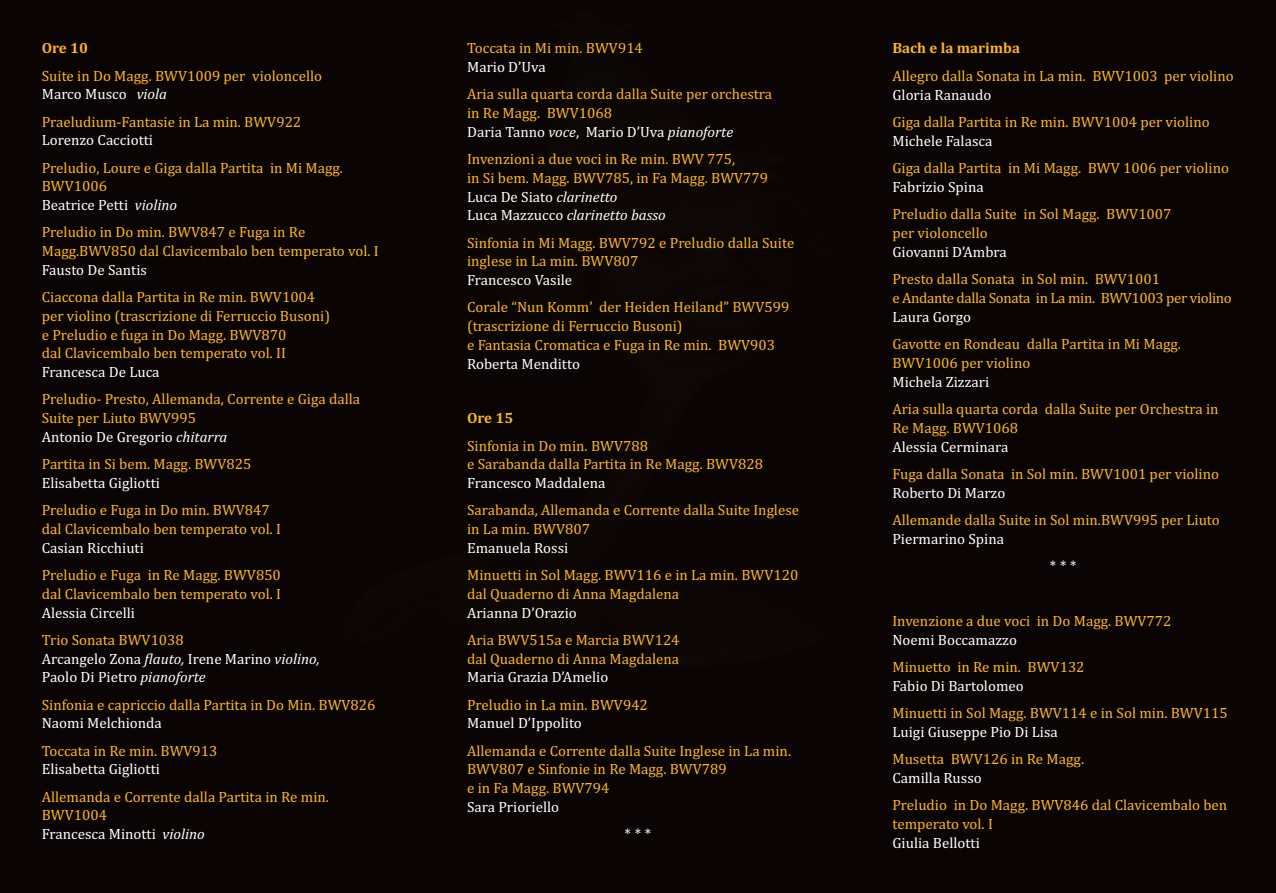
<style>
.page{position:relative;width:1276px;height:893px;background:#0a0504}
.page>*{position:absolute;margin:0;border:0;box-sizing:border-box;transform-origin:0 0}
.t1{font:15px/18.8px "Cambria";color:#fcb722}
.t2{font:15px/18.8px "Cambria";color:#fff}
.t3{font:15px/18.8px "Cambria";letter-spacing:-.025em;color:#fcb722}
.t4{font:700 15px "Cambria";color:#fcb722}
.s1{color:#fff}
.s2{font-style:italic;color:#fff}
.s3{color:#fcb722}
.s4{font-style:italic}
</style>
<div class="page">
<p class="t4" style="left:42px;top:39px;width:48px">Ore 10</p>
<p class="t1" style="left:42px;top:66px;width:282px">Suite in Do Magg. BWV1009 per violoncello<br><span class="s1">Marco Musco</span> <span class="s2">viola</span></p>
<p class="t1" style="left:42px;top:112px;width:261px">Praeludium-Fantasie in La min. BWV922</p>
<p class="t2" style="left:42px;top:131px;width:113px">Lorenzo Cacciotti</p>
<p class="t1" style="left:42px;top:158px;width:303px">Preludio, Loure e Giga dalla Partita in Mi Magg.<br>BWV1006<br><span class="s1">Beatrice Petti</span> <span class="s2">violino</span></p>
<p class="t1" style="left:42px;top:223px;width:338px">Preludio in Do min. BWV847 e Fuga in Re<br>Magg.BWV850 dal Clavicembalo ben temperato vol. I</p>
<p class="t2" style="left:42px;top:260px;width:107px">Fausto De Santis</p>
<p class="t1" style="left:42px;top:288px;width:290px">Ciaccona dalla Partita in Re min. BWV1004 per violino (trascrizione di Ferruccio Busoni) e Preludio e fuga in Do Magg. BWV870<br>dal Clavicembalo ben temperato vol. II</p>
<p class="t2" style="left:42px;top:363px;width:119px">Francesca De Luca</p>
<p class="t1" style="left:42px;top:390px;width:320px">Preludio- Presto, Allemanda, Corrente e Giga dalla<br>Suite per Liuto BWV995<br><span class="s1">Antonio De Gregorio</span> <span class="s2">chitarra</span></p>
<p class="t1" style="left:42px;top:455px;width:211px">Partita in Si bem. Magg. BWV825</p>
<p class="t2" style="left:42px;top:473px;width:120px">Elisabetta Gigliotti</p>
<p class="t1" style="left:42px;top:501px;width:241px">Preludio e Fuga in Do min. BWV847 dal Clavicembalo ben temperato vol. I</p>
<p class="t2" style="left:42px;top:538px;width:104px">Casian Ricchiuti</p>
<p class="t1" style="left:42px;top:565px;width:241px">Preludio e Fuga in Re Magg. BWV850 dal Clavicembalo ben temperato vol. I</p>
<p class="t2" style="left:42px;top:603px;width:95px">Alessia Circelli</p>
<p class="t2" style="left:42px;top:630px;width:279px"><span class="s3">Trio Sonata BWV1038<br></span>Arcangelo Zona <span class="s4">flauto,</span> Irene Marino <span class="s4">violino,<br></span>Paolo Di Pietro <span class="s4">pianoforte</span></p>
<p class="t1" style="left:42px;top:695px;width:335px">Sinfonia e capriccio dalla Partita in Do Min. BWV826</p>
<p class="t2" style="left:42px;top:714px;width:122px">Naomi Melchionda</p>
<p class="t1" style="left:42px;top:741px;width:177px">Toccata in Re min. BWV913</p>
<p class="t2" style="left:42px;top:760px;width:120px">Elisabetta Gigliotti</p>
<p class="t1" style="left:42px;top:787px;width:289px">Allemanda e Corrente dalla Partita in Re min.<br>BWV1004<br><span class="s1">Francesca Minotti</span> <span class="s2">violino</span></p>
<p class="t1" style="left:467px;top:39px;width:177px">Toccata in Mi min. BWV914</p>
<p class="t2" style="left:467px;top:58px;width:80px">Mario D’Uva</p>
<p class="t1" style="left:467px;top:85px;width:307px">Aria sulla quarta corda dalla Suite per orchestra in Re Magg. BWV1068<br><span class="s1">Daria Tanno</span> <span class="s2">voce</span><span class="s1">, Mario D’Uva</span> <span class="s2">pianoforte</span></p>
<p class="t1" style="left:467px;top:150px;width:302px">Invenzioni a due voci in Re min. BWV 775,<br>in Si bem. Magg. BWV785, in Fa Magg. BWV779<br><span class="s1">Luca De Siato</span> <span class="s2">clarinetto<br></span><span class="s1">Luca Mazzucco</span> <span class="s2">clarinetto basso</span></p>
<p class="t1" style="left:467px;top:233px;width:329px">Sinfonia in Mi Magg. BWV792 e Preludio dalla Suite inglese in La min. BWV807</p>
<p class="t2" style="left:467px;top:271px;width:107px">Francesco Vasile</p>
<p class="t1" style="left:467px;top:298px;width:324px">Corale “Nun Komm’ der Heiden Heiland” BWV599 (trascrizione di Ferruccio Busoni)<br>e Fantasia Cromatica e Fuga in Re min. BWV903</p>
<p class="t2" style="left:467px;top:354px;width:114px">Roberta Menditto</p>
<p class="t4" style="left:467px;top:409px;width:48px">Ore 15</p>
<p class="t1" style="left:467px;top:436px;width:297px">Sinfonia in Do min. BWV788<br>e Sarabanda dalla Partita in Re Magg. BWV828</p>
<p class="t2" style="left:467px;top:473px;width:140px">Francesco Maddalena</p>
<p class="t1" style="left:467px;top:501px;width:333px">Sarabanda, Allemanda e Corrente dalla Suite Inglese in La min. BWV807</p>
<p class="t2" style="left:467px;top:538px;width:103px">Emanuela Rossi</p>
<p class="t1" style="left:467px;top:565px;width:333px">Minuetti in Sol Magg. BWV116 e in La min. BWV120 dal Quaderno di Anna Magdalena</p>
<p class="t2" style="left:467px;top:603px;width:111px">Arianna D’Orazio</p>
<p class="t1" style="left:467px;top:630px;width:214px">Aria BWV515a e Marcia BWV124 dal Quaderno di Anna Magdalena</p>
<p class="t2" style="left:467px;top:668px;width:143px">Maria Grazia D’Amelio</p>
<p class="t1" style="left:467px;top:695px;width:182px">Preludio in La min. BWV942</p>
<p class="t2" style="left:467px;top:714px;width:116px">Manuel D’Ippolito</p>
<p class="t1" style="left:467px;top:741px;width:325px">Allemanda e Corrente dalla Suite Inglese in La min.<br>BWV807 e Sinfonie in Re Magg. BWV789<br>e in Fa Magg. BWV794</p>
<p class="t2" style="left:467px;top:797px;width:93px">Sara Prioriello</p>
<p class="t2" style="left:624px;top:824px;width:28px">***</p>
<p class="t4" style="left:892px;top:39px;width:129px">Bach e la marimba</p>
<p class="t1" style="left:892px;top:66px;width:343px">Allegro dalla Sonata in La min. BWV1003 per violino</p>
<p class="t2" style="left:892px;top:85px;width:100px">Gloria Ranaudo</p>
<p class="t1" style="left:892px;top:112px;width:319px">Giga dalla Partita in Re min. BWV1004 per violino</p>
<p class="t2" style="left:892px;top:131px;width:101px">Michele Falasca</p>
<p class="t1" style="left:892px;top:158px;width:338px">Giga dalla Partita in Mi Magg. BWV 1006 per violino</p>
<p class="t2" style="left:892px;top:177px;width:93px">Fabrizio Spina</p>
<p class="t1" style="left:892px;top:205px;width:281px">Preludio dalla Suite in Sol Magg. BWV1007 per violoncello</p>
<p class="t2" style="left:892px;top:242px;width:116px">Giovanni D’Ambra</p>
<p class="t3" style="left:892px;top:269px;width:341px">Presto dalla Sonata in Sol min. BWV1001<br>e Andante dalla Sonata in La min. BWV1003 per violino</p>
<p class="t2" style="left:892px;top:307px;width:80px">Laura Gorgo</p>
<p class="t1" style="left:892px;top:334px;width:290px">Gavotte en Rondeau dalla Partita in Mi Magg.<br>BWV1006 per violino</p>
<p class="t2" style="left:892px;top:372px;width:98px">Michela Zizzari</p>
<p class="t1" style="left:892px;top:399px;width:328px">Aria sulla quarta corda dalla Suite per Orchestra in<br>Re Magg. BWV1068</p>
<p class="t2" style="left:892px;top:437px;width:117px">Alessia Cerminara</p>
<p class="t1" style="left:892px;top:464px;width:328px">Fuga dalla Sonata in Sol min. BWV1001 per violino</p>
<p class="t2" style="left:892px;top:483px;width:114px">Roberto Di Marzo</p>
<p class="t1" style="left:892px;top:510px;width:329px">Allemande dalla Suite in Sol min.BWV995 per Liuto</p>
<p class="t2" style="left:892px;top:529px;width:113px">Piermarino Spina</p>
<p class="t2" style="left:1050px;top:557px;width:28px">***</p>
<p class="t1" style="left:892px;top:611px;width:281px">Invenzione a due voci in Do Magg. BWV772</p>
<p class="t2" style="left:892px;top:630px;width:126px">Noemi Boccamazzo</p>
<p class="t1" style="left:892px;top:657px;width:194px">Minuetto in Re min. BWV132</p>
<p class="t2" style="left:892px;top:676px;width:133px">Fabio Di Bartolomeo</p>
<p class="t1" style="left:892px;top:703px;width:337px">Minuetti in Sol Magg. BWV114 e in Sol min. BWV115</p>
<p class="t2" style="left:892px;top:722px;width:167px">Luigi Giuseppe Pio Di Lisa</p>
<p class="t1" style="left:892px;top:750px;width:193px">Musetta BWV126 in Re Magg.</p>
<p class="t2" style="left:892px;top:768px;width:91px">Camilla Russo</p>
<p class="t1" style="left:892px;top:796px;width:336px">Preludio in Do Magg. BWV846 dal Clavicembalo ben temperato vol. I</p>
<p class="t2" style="left:892px;top:833px;width:89px">Giulia Bellotti</p>
</div>
